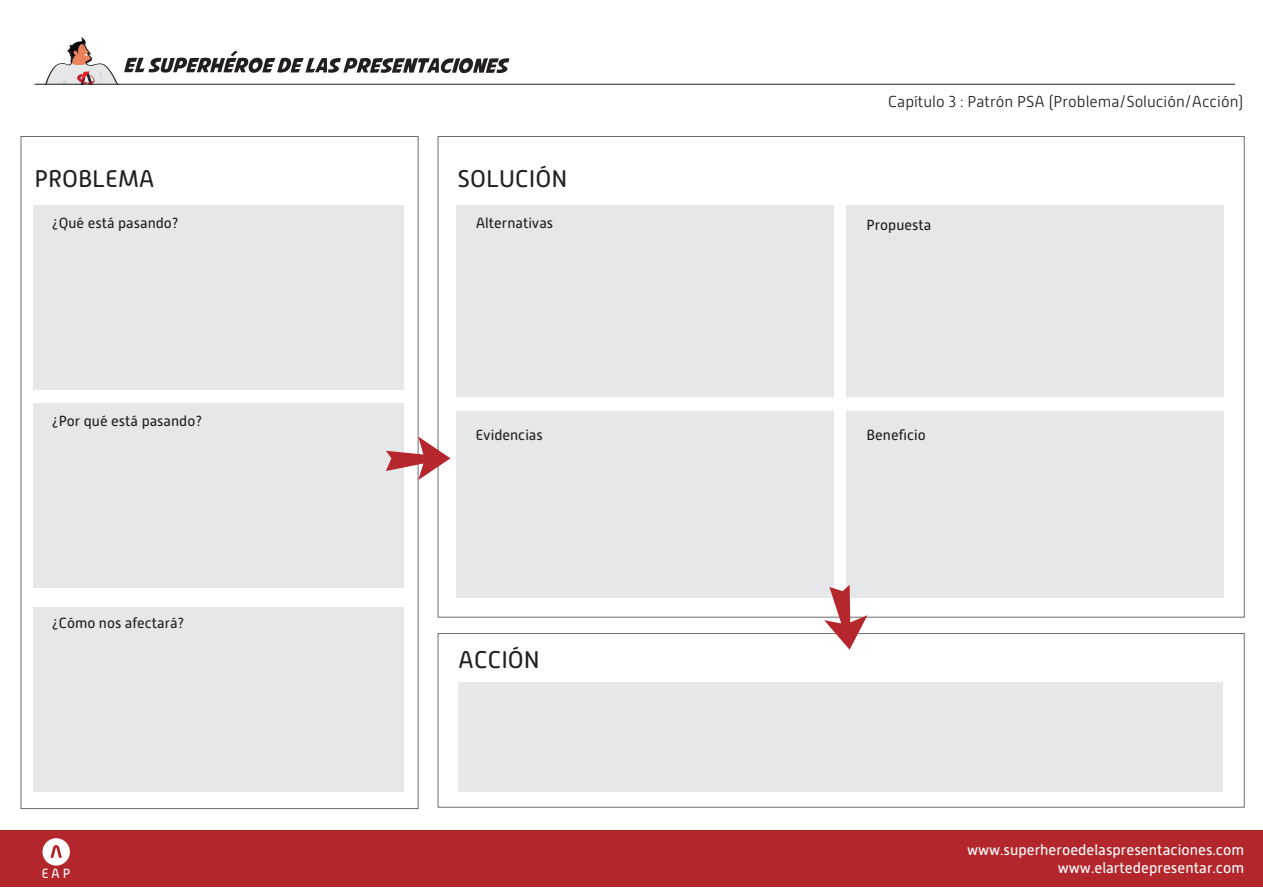
<style>
.page{position:relative;width:1263px;height:893px;background:#fff}
.page>*{position:absolute;margin:0;border:0;box-sizing:border-box;transform-origin:0 0}
.t1{font:24.15px "Alwyn New Rounded";color:#231f20}
.t2{font:18.9px "Alwyn New Rounded";color:#fff}
.t3{font:300 15.9px "Alwyn New Rounded";color:#231f20}
.t4{font:15.15px/18.1px "Alwyn New Rounded";color:#fff;text-align:right}
.t5{font:14.7px "Alwyn New Rounded";color:#231f20}
.t6{font:13.35px "Alwyn New Rounded";color:#fff}
</style>
<div class="page">
<div style="left:21px;top:136px;width:397px;height:673px;background:#fff;border:1px solid #6c6d70"></div>
<div style="left:438px;top:136px;width:806px;height:482px;background:#fff;border:1px solid #6c6d70"></div>
<div style="left:438px;top:633px;width:806px;height:175px;background:#fff;border:1px solid #6c6d70"></div>
<hr style="left:35px;top:84px;width:1200px;height:1px;background:#231f20">
<svg style="left:41px;top:38px;width:468px;height:46px"></svg>
<div style="left:34px;top:205px;width:370px;height:185px;background:#e6e7e9"></div>
<div style="left:34px;top:403px;width:370px;height:185px;background:#e6e7e9"></div>
<div style="left:34px;top:607px;width:370px;height:184px;background:#e6e7e9"></div>
<div style="left:456px;top:205px;width:378px;height:192px;background:#e6e7e9"></div>
<div style="left:458px;top:682px;width:764px;height:109px;background:#e6e7e9"></div>
<svg style="left:386px;top:436px;width:64px;height:44px"></svg>
<div style="left:846px;top:205px;width:377px;height:192px;background:#e6e7e9"></div>
<div style="left:456px;top:411px;width:378px;height:186px;background:#e6e7e9"></div>
<div style="left:846px;top:411px;width:377px;height:186px;background:#e6e7e9"></div>
<svg style="left:824px;top:585px;width:43px;height:65px"></svg>
<div style="left:0;top:830px;width:1263px;height:56px;background:#b3272c"></div>
<svg style="left:43px;top:838px;width:27px;height:28px"></svg>
<h1 class="t1" style="left:34px;top:165px;width:122px">PROBLEMA</h1>
<h1 class="t1" style="left:457px;top:165px;width:111px">SOLUCIÓN</h1>
<p class="t3" style="left:888px;top:92px;width:357px">Capítulo 3 : Patrón PSA (Problema/Solución/Acción)</p>
<p class="t5" style="left:52px;top:215px;width:128px">¿Qué está pasando?</p>
<p class="t5" style="left:52px;top:412px;width:152px">¿Por qué está pasando?</p>
<p class="t5" style="left:52px;top:615px;width:134px">¿Cómo nos afectará?</p>
<p class="t2" style="left:43px;top:856px;width:42px">EAP</p>
<p class="t6" style="left:42px;top:866px;width:30px">EAP</p>
<p class="t5" style="left:476px;top:215px;width:79px">Alternativas</p>
<p class="t5" style="left:867px;top:216px;width:66px">Propuesta</p>
<p class="t5" style="left:476px;top:426px;width:69px">Evidencias</p>
<p class="t5" style="left:867px;top:426px;width:61px">Beneficio</p>
<h1 class="t1" style="left:458px;top:646px;width:83px">ACCIÓN</h1>
<p class="t4" style="left:967px;top:841px;width:279px">www.superheroedelaspresentaciones.com www.elartedepresentar.com</p>
</div>
